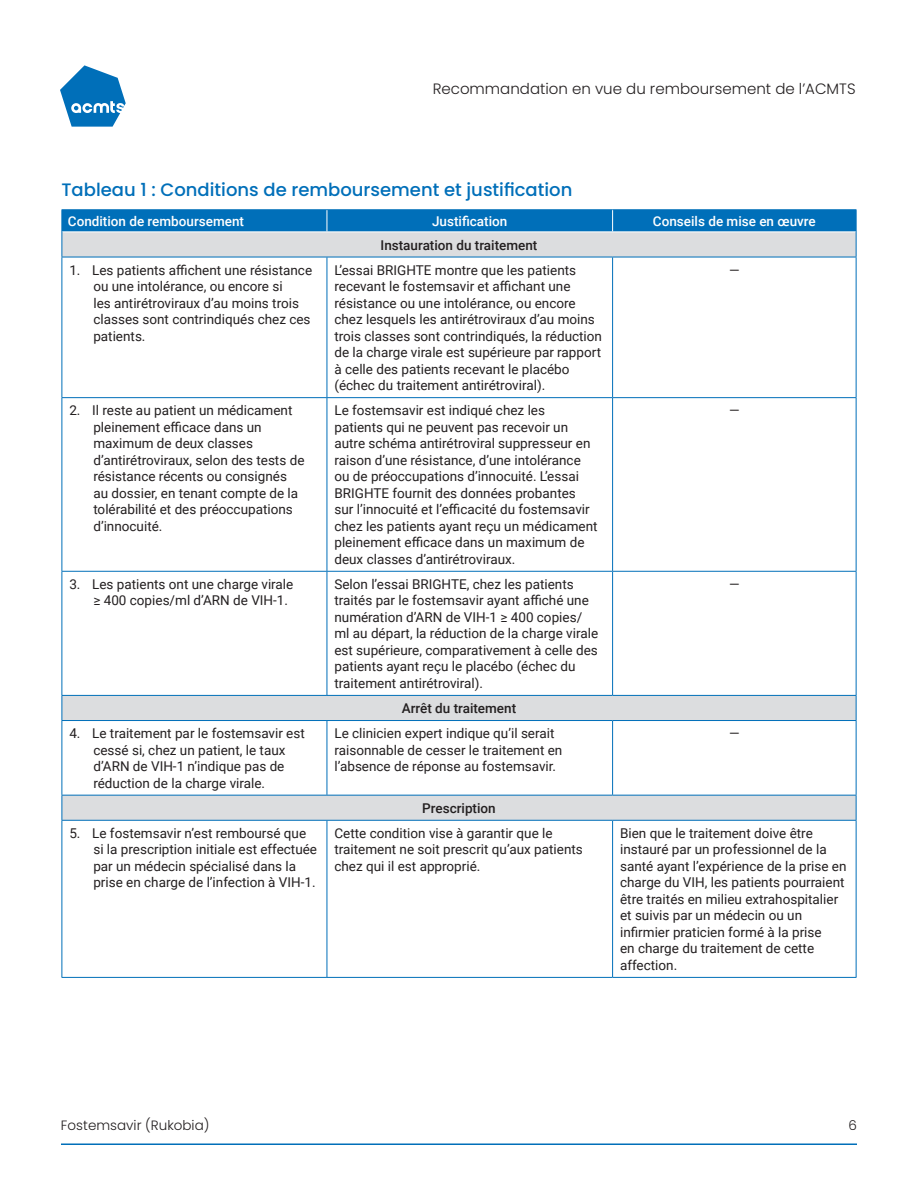
<style>
.page{position:relative;width:918px;height:1188px;background:#fff}
.page>*{position:absolute;margin:0;border:0;box-sizing:border-box;transform-origin:0 0}
.t1{font:500 18px "Poppins";color:#006fb9}
.t2{font:300 15px "Poppins";color:#231f20}
.t3{font:13.5px/16.5px "Roboto";color:#231f20}
.t4{font:500 13.5px "Roboto";color:#fff}
.t5{font:500 13.5px "Roboto";color:#231f20}
.t6{font:300 13.5px "Poppins";color:#231f20}
</style>
<div class="page">
<svg style="left:60px;top:65px;width:66px;height:62px"></svg>
<hr style="left:61px;top:1143px;width:796px;height:2px;background:#006fb9">
<svg style="left:63px;top:258px;width:793px;height:562px"></svg>
<hr style="left:62px;top:257px;width:1px;height:140px;background:#006fb9">
<hr style="left:327px;top:257px;width:1px;height:140px;background:#006fb9">
<hr style="left:612px;top:257px;width:1px;height:140px;background:#006fb9">
<hr style="left:856px;top:257px;width:1px;height:140px;background:#006fb9">
<hr style="left:62px;top:397px;width:265px;height:1px;background:#006fb9">
<hr style="left:62px;top:398px;width:1px;height:173px;background:#006fb9">
<hr style="left:327px;top:397px;width:286px;height:1px;background:#006fb9">
<hr style="left:327px;top:398px;width:1px;height:173px;background:#006fb9">
<hr style="left:613px;top:397px;width:243px;height:1px;background:#006fb9">
<hr style="left:612px;top:398px;width:1px;height:173px;background:#006fb9">
<hr style="left:856px;top:398px;width:1px;height:173px;background:#006fb9">
<hr style="left:62px;top:571px;width:265px;height:1px;background:#006fb9">
<hr style="left:62px;top:572px;width:1px;height:123px;background:#006fb9">
<hr style="left:327px;top:571px;width:286px;height:1px;background:#006fb9">
<hr style="left:327px;top:572px;width:1px;height:123px;background:#006fb9">
<hr style="left:613px;top:571px;width:243px;height:1px;background:#006fb9">
<hr style="left:612px;top:572px;width:1px;height:123px;background:#006fb9">
<hr style="left:856px;top:572px;width:1px;height:123px;background:#006fb9">
<hr style="left:62px;top:721px;width:1px;height:74px;background:#006fb9">
<hr style="left:327px;top:721px;width:1px;height:74px;background:#006fb9">
<hr style="left:612px;top:721px;width:1px;height:74px;background:#006fb9">
<hr style="left:856px;top:721px;width:1px;height:74px;background:#006fb9">
<hr style="left:62px;top:821px;width:1px;height:156px;background:#006fb9">
<hr style="left:327px;top:821px;width:1px;height:156px;background:#006fb9">
<hr style="left:612px;top:821px;width:1px;height:156px;background:#006fb9">
<hr style="left:856px;top:821px;width:1px;height:156px;background:#006fb9">
<hr style="left:62px;top:209px;width:265px;height:1px;background:#006fb9">
<hr style="left:327px;top:209px;width:286px;height:1px;background:#006fb9">
<hr style="left:613px;top:209px;width:243px;height:1px;background:#006fb9">
<svg style="left:62px;top:210px;width:795px;height:47px;background:#76aace"></svg>
<hr style="left:62px;top:257px;width:265px;height:1px;background:#006fb9">
<hr style="left:327px;top:257px;width:286px;height:1px;background:#006fb9">
<hr style="left:613px;top:257px;width:243px;height:1px;background:#006fb9">
<hr style="left:62px;top:695px;width:265px;height:1px;background:#006fb9">
<svg style="left:62px;top:696px;width:1px;height:24px"></svg>
<hr style="left:327px;top:695px;width:286px;height:1px;background:#006fb9">
<hr style="left:613px;top:695px;width:243px;height:1px;background:#006fb9">
<svg style="left:856px;top:696px;width:1px;height:24px"></svg>
<hr style="left:62px;top:720px;width:265px;height:1px;background:#006fb9">
<hr style="left:327px;top:720px;width:286px;height:1px;background:#006fb9">
<hr style="left:613px;top:720px;width:243px;height:1px;background:#006fb9">
<hr style="left:62px;top:795px;width:265px;height:1px;background:#006fb9">
<svg style="left:62px;top:796px;width:1px;height:24px"></svg>
<hr style="left:327px;top:795px;width:286px;height:1px;background:#006fb9">
<hr style="left:613px;top:795px;width:243px;height:1px;background:#006fb9">
<svg style="left:856px;top:796px;width:1px;height:24px"></svg>
<hr style="left:62px;top:820px;width:265px;height:1px;background:#006fb9">
<hr style="left:327px;top:820px;width:286px;height:1px;background:#006fb9">
<hr style="left:613px;top:820px;width:243px;height:1px;background:#006fb9">
<hr style="left:62px;top:977px;width:265px;height:1px;background:#006fb9">
<hr style="left:327px;top:977px;width:286px;height:1px;background:#006fb9">
<hr style="left:613px;top:977px;width:243px;height:1px;background:#006fb9">
<p class="t2" style="left:433px;top:81px;width:424px">Recommandation en vue du remboursement de l’ACMTS</p>
<h1 class="t1" style="left:62px;top:179px;width:512px">Tableau 1 : Conditions de remboursement et justification</h1>
<p class="t4" style="left:68px;top:212px;width:178px">Condition de remboursement</p>
<p class="t4" style="left:432px;top:212px;width:77px">Justification</p>
<p class="t4" style="left:653px;top:212px;width:164px">Conseils de mise en œuvre</p>
<p class="t5" style="left:381px;top:235px;width:158px">Instauration du traitement</p>
<p class="t3" style="left:93px;top:261px;width:220px;text-indent:-24px">1. Les patients affichent une résistance ou une intolérance, ou encore si<br>les antirétroviraux d’au moins trois classes sont contrindiqués chez ces patients.</p>
<p class="t3" style="left:334px;top:261px;width:269px">L’essai BRIGHTE montre que les patients recevant le fostemsavir et affichant une résistance ou une intolérance, ou encore chez lesquels les antirétroviraux d’au moins trois classes sont contrindiqués, la réduction de la charge virale est supérieure par rapport à celle des patients recevant le placébo (échec du traitement antirétroviral).</p>
<p class="t3" style="left:729px;top:261px;width:12px">—</p>
<p class="t3" style="left:93px;top:402px;width:213px;text-indent:-24px">2. Il reste au patient un médicament pleinement efficace dans un maximum de deux classes d’antirétroviraux, selon des tests de résistance récents ou consignés au dossier, en tenant compte de la tolérabilité et des préoccupations d’innocuité.</p>
<p class="t3" style="left:334px;top:402px;width:265px">Le fostemsavir est indiqué chez les<br>patients qui ne peuvent pas recevoir un autre schéma antirétroviral suppresseur en raison d’une résistance, d’une intolérance ou de préoccupations d’innocuité. L’essai BRIGHTE fournit des données probantes sur l’innocuité et l’efficacité du fostemsavir chez les patients ayant reçu un médicament pleinement efficace dans un maximum de deux classes d’antirétroviraux.</p>
<p class="t3" style="left:729px;top:402px;width:12px">—</p>
<p class="t3" style="left:93px;top:575px;width:202px;text-indent:-24px">3. Les patients ont une charge virale ≥ 400 copies/ml d’ARN de VIH-1.</p>
<p class="t3" style="left:334px;top:575px;width:265px">Selon l’essai BRIGHTE, chez les patients traités par le fostemsavir ayant affiché une numération d’ARN de VIH-1 ≥ 400 copies/ ml au départ, la réduction de la charge virale est supérieure, comparativement à celle des patients ayant reçu le placébo (échec du traitement antirétroviral).</p>
<p class="t3" style="left:729px;top:575px;width:12px">—</p>
<p class="t5" style="left:402px;top:699px;width:116px">Arrêt du traitement</p>
<p class="t3" style="left:93px;top:725px;width:213px;text-indent:-24px">4. Le traitement par le fostemsavir est cessé si, chez un patient, le taux d’ARN de VIH-1 n’indique pas de réduction de la charge virale.</p>
<p class="t3" style="left:334px;top:725px;width:229px">Le clinicien expert indique qu’il serait raisonnable de cesser le traitement en l’absence de réponse au fostemsavir.</p>
<p class="t3" style="left:729px;top:725px;width:12px">—</p>
<p class="t5" style="left:422px;top:799px;width:75px">Prescription</p>
<p class="t3" style="left:93px;top:824px;width:225px;text-indent:-24px">5. Le fostemsavir n’est remboursé que si la prescription initiale est effectuée par un médecin spécialisé dans la prise en charge de l’infection à VIH-1.</p>
<p class="t3" style="left:334px;top:824px;width:250px">Cette condition vise à garantir que le traitement ne soit prescrit qu’aux patients chez qui il est approprié.</p>
<p class="t3" style="left:620px;top:824px;width:228px">Bien que le traitement doive être instauré par un professionnel de la santé ayant l’expérience de la prise en charge du VIH, les patients pourraient être traités en milieu extrahospitalier et suivis par un médecin ou un infirmier praticien formé à la prise<br>en charge du traitement de cette affection.</p>
<p class="t6" style="left:61px;top:1117px;width:150px">Fostemsavir (Rukobia)</p>
<p class="t6" style="left:849px;top:1117px;width:10px">6</p>
</div>
